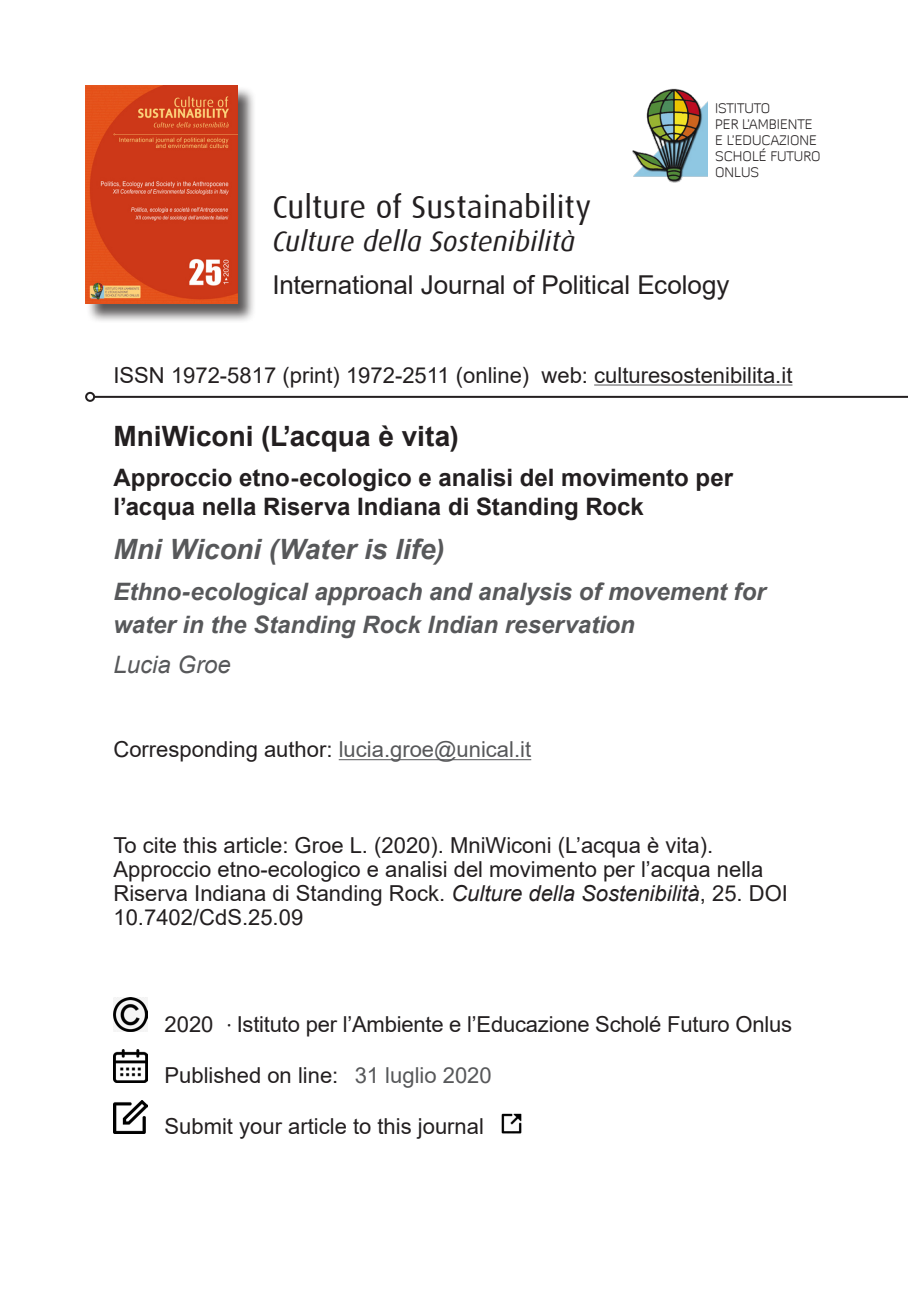
<style>
.page{position:relative;width:908px;height:1304px;background:#fff}
.page>*{position:absolute;margin:0;border:0;box-sizing:border-box;transform-origin:0 0}
.t1{font:32px "Dax";color:#231f20}
.t2{font:italic 28px "Dax";letter-spacing:.005em;color:#231f20}
.titolo-sottotitolo{font:700 28px "Arial";color:#231f20}
.titolo-sottotitolo-2{font:italic 700 28px "Arial";letter-spacing:-.005em;color:#57585a}
.t3{font:26px "Arial";letter-spacing:-.005em;color:#231f20}
.titolo-sottotitolo-3{font:italic 700 24px/33.6px "Arial";letter-spacing:-.005em;color:#57585a}
.titolo-sottotitolo-4{font:700 24px/28.8px "Arial";color:#231f20}
.t4{font:italic 24px "Arial";color:#57585a}
.t5{font:22px/24px "Arial";color:#231f20}
.t6{font:22px "Arial";color:#57585a}
.t7{font:300 14px/16px "Diavlo";color:#231f20}
.s1{color:#57585a}
.s2{font-style:italic}
.s3{font-family:"Myriad Pro";font-size:20px}
</style>
<div class="page">
<div style="left:86px;top:86px;width:170px;height:237px;background:#231f20;opacity:.75"></div>
<img style="left:85px;top:86px;width:152px;height:218px">
<hr style="left:94px;top:396px;width:813px;height:2px;background:#231f20">
<div style="left:85px;top:392px;width:10px;height:10px;border:2px solid #231f20;border-radius:50%"></div>
<hr style="left:594px;top:385px;width:198px;height:1px;background:#57585a">
<img style="left:632px;top:88px;width:74px;height:95px">
<img style="left:113px;top:998px;width:34px;height:34px">
<img style="left:113px;top:1049px;width:34px;height:34px">
<img style="left:113px;top:1100px;width:34px;height:34px">
<img style="left:501px;top:1113px;width:21px;height:21px">
<hr style="left:338px;top:759px;width:193px;height:1px;background:#57585a">
<p class="t7" style="left:714px;top:100px;width:107px">ISTITUTO<br>PER L’AMBIENTE<br>E L’EDUCAZIONE<br>SCHOLÉ FUTURO<br>ONLUS</p>
<h1 class="t1" style="left:272px;top:189px;width:320px">Culture of Sustainability</h1>
<p class="t2" style="left:272px;top:226px;width:304px">Culture della Sostenibilità</p>
<p class="t3" style="left:272px;top:267px;width:458px">International Journal of Political Ecology</p>
<p class="t5" style="left:113px;top:363px;width:680px">ISSN 1972-5817 (print) 1972-2511 (online) web: culturesostenibilita.it</p>
<p class="titolo-sottotitolo" style="left:113px;top:416px;width:346px">MniWiconi (L’acqua è vita)</p>
<p class="titolo-sottotitolo-4" style="left:113px;top:463px;width:620px">Approccio etno-ecologico e analisi del movimento per l’acqua nella Riserva Indiana di Standing Rock</p>
<p class="titolo-sottotitolo-2" style="left:113px;top:531px;width:332px">Mni Wiconi (Water is life)</p>
<p class="titolo-sottotitolo-3" style="left:113px;top:575px;width:653px">Ethno-ecological approach and analysis of movement for water in the Standing Rock Indian reservation</p>
<p class="t4" style="left:113px;top:649px;width:119px">Lucia Groe</p>
<p class="t5" style="left:113px;top:737px;width:419px">Corresponding author: <span class="s1">lucia.groe@unical.it</span></p>
<p class="t5" style="left:113px;top:833px;width:601px">To cite this article: Groe L. (2020). MniWiconi (L’acqua è vita).</p>
<p class="t5" style="left:113px;top:857px;width:675px">Approccio etno-ecologico e analisi del movimento per l’acqua nella<br>Riserva Indiana di Standing Rock. <span class="s2">Culture della Sostenibilità</span>, 25. DOI<br>10.7402/CdS.25.09</p>
<p class="t5" style="left:227px;top:1012px;width:566px"><span class="s3">·</span> Istituto per l’Ambiente e l’Educazione Scholé Futuro Onlus</p>
<p class="t5" style="left:164px;top:1063px;width:175px">Published on line:</p>
<p class="t5" style="left:164px;top:1114px;width:321px">Submit your article to this journal</p>
<p class="t5" style="left:164px;top:1012px;width:50px">2020</p>
<p class="t6" style="left:354px;top:1060px;width:138px">31 luglio 2020</p>
</div>
